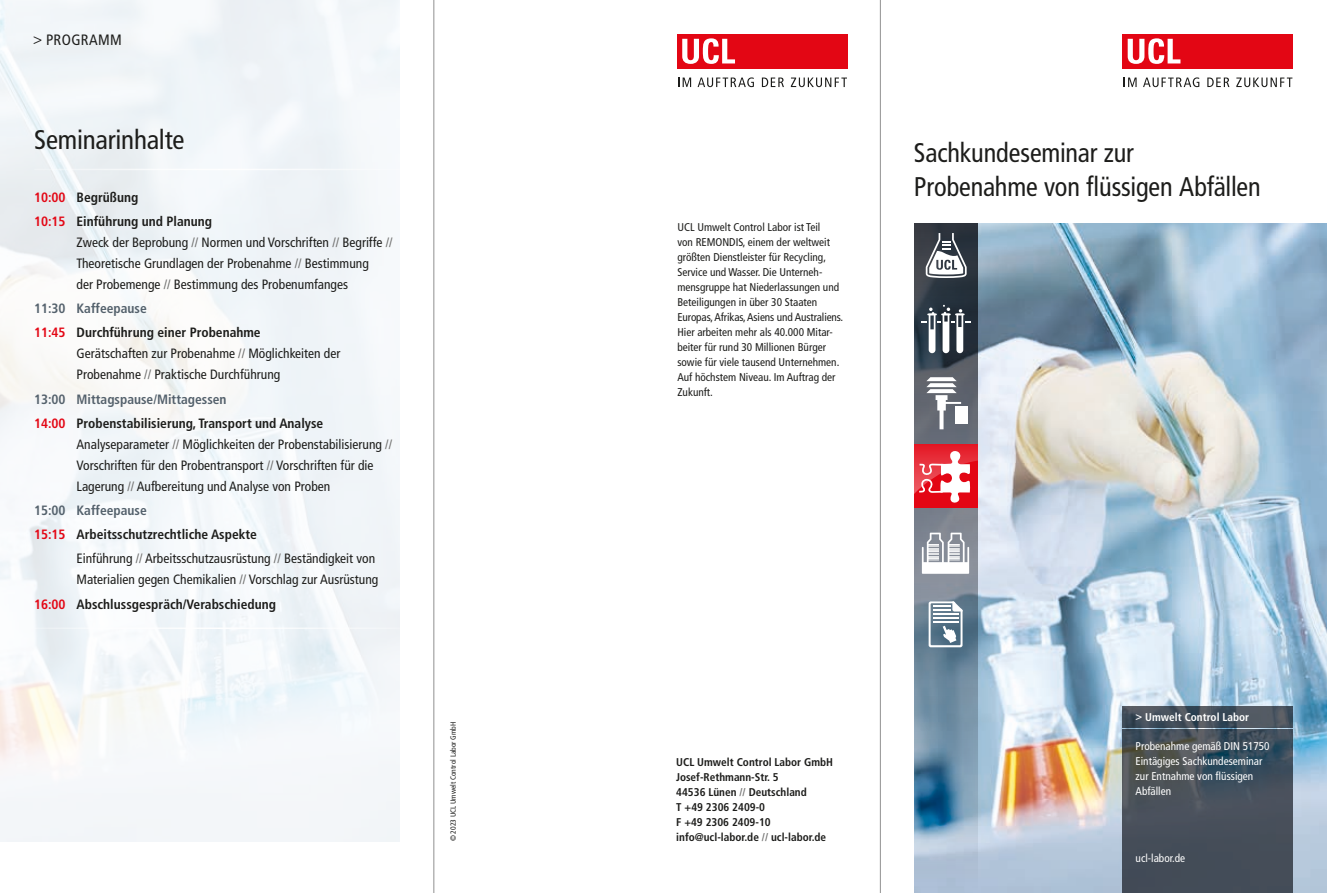
<style>
.page{position:relative;width:1327px;height:893px;background:#fff}
.page>*{position:absolute;margin:0;border:0;box-sizing:border-box;transform-origin:0 0}
.t1{font:condensed 27px/34.5px "Frutiger";letter-spacing:-.01em;color:#1d1d1b}
.t2{font:condensed 15px "Frutiger";letter-spacing:.025em;color:#1d1d1b}
.t3{font:condensed 13.5px/21px "Frutiger";color:#1d1d1b}
.t4{font:700 condensed 13.5px/24.2px "Frutiger";color:#1d1d1b}
.t5{font:700 condensed 13.5px "Frutiger";color:#54616c}
.t6{font:condensed 11.25px/15px "Frutiger";color:#1d1d1b}
.t7{font:700 condensed 11.25px/15px "Frutiger";color:#1d1d1b}
.t8{font:condensed 11.25px/15px "Frutiger";color:#fff}
.t9{font:700 condensed 11.25px "Frutiger";color:#fff}
.t10{font:condensed 7.5px "Frutiger";color:#1d1d1b}
.s1{color:#e30614}
.s2{color:#70706f}
.s3{color:#54616c}
.s4{font-weight:700;color:#e30614}
.s5{font-weight:700}
</style>
<div class="page">
<img style="left:978px;top:223px;width:349px;height:670px">
<svg style="left:1123px;top:730px;width:170px;height:163px;background:#454e59"></svg>
<svg style="left:1123px;top:706px;width:170px;height:21px;background:#47525d"></svg>
<div style="left:1123px;top:34px;width:170px;height:34px;background:#e30614"></div>
<svg style="left:1123px;top:78px;width:13px;height:9px"></svg>
<svg style="left:1143px;top:77px;width:56px;height:10px"></svg>
<svg style="left:1207px;top:78px;width:22px;height:9px"></svg>
<svg style="left:1236px;top:78px;width:56px;height:9px"></svg>
<svg style="left:1127px;top:38px;width:53px;height:26px"></svg>
<div style="left:677px;top:34px;width:170px;height:34px;background:#e30614"></div>
<svg style="left:678px;top:78px;width:13px;height:9px"></svg>
<svg style="left:697px;top:77px;width:57px;height:10px"></svg>
<svg style="left:762px;top:78px;width:22px;height:9px"></svg>
<svg style="left:791px;top:78px;width:56px;height:9px"></svg>
<svg style="left:682px;top:38px;width:53px;height:26px"></svg>
<svg style="left:914px;top:223px;width:64px;height:670px;background:#697e91"></svg>
<svg style="left:925px;top:233px;width:41px;height:45px"></svg>
<svg style="left:921px;top:305px;width:49px;height:48px"></svg>
<svg style="left:922px;top:533px;width:47px;height:41px"></svg>
<svg style="left:928px;top:601px;width:34px;height:46px"></svg>
<div style="left:914px;top:445px;width:64px;height:63px;background:#e30614"></div>
<svg style="left:914px;top:445px;width:64px;height:58px"></svg>
<svg style="left:926px;top:377px;width:35px;height:52px"></svg>
<div style="left:955px;top:406px;width:12px;height:17px;background:#fff"></div>
<hr style="left:433px;top:0;width:1px;height:893px;background:#9d9d9d">
<hr style="left:880px;top:0;width:1px;height:893px;background:#9d9d9d">
<p class="t2" style="left:33px;top:31px;width:90px">&gt; PROGRAMM</p>
<h1 class="t1" style="left:34px;top:122px;width:152px">Seminarinhalte</h1>
<p class="t4" style="left:34px;top:185px;width:180px"><span class="s1">10:00</span> Begrüßung<br><span class="s1">10:15</span> Einführung und Planung</p>
<p class="t3" style="left:77px;top:232px;width:317px">Zweck der Beprobung <span class="s2">//</span> Normen und Vorschriften <span class="s2">//</span> Begriffe <span class="s2">//<br></span>Theoretische Grundlagen der Probenahme <span class="s2">//</span> Bestimmung<br>der Probemenge <span class="s2">//</span> Bestimmung des Probenumfanges</p>
<p class="t4" style="left:34px;top:296px;width:228px"><span class="s3">11:30 Kaffeepause<br></span><span class="s1">11:45</span> Durchführung einer Probenahme</p>
<p class="t3" style="left:77px;top:343px;width:265px">Gerätschaften zur Probenahme <span class="s2">//</span> Möglichkeiten der<br>Probenahme <span class="s2">//</span> Praktische Durchführung</p>
<p class="t4" style="left:34px;top:387px;width:291px"><span class="s3">13:00 Mittagspause/Mittagessen<br></span><span class="s1">14:00</span> Probenstabilisierung, Transport und Analyse</p>
<p class="t3" style="left:77px;top:434px;width:317px">Analyseparameter <span class="s2">//</span> Möglichkeiten der Probenstabilisierung <span class="s2">//<br></span>Vorschriften für den Probentransport <span class="s2">//</span> Vorschriften für die<br>Lagerung <span class="s2">//</span> Aufbereitung und Analyse von Proben</p>
<p class="t5" style="left:34px;top:502px;width:114px">15:00 Kaffeepause</p>
<p class="t4" style="left:34px;top:522px;width:224px"><span class="s1">15:15</span> Arbeitsschutzrechtliche Aspekte</p>
<p class="t3" style="left:77px;top:548px;width:300px">Einführung <span class="s2">//</span> Arbeitsschutzausrüstung <span class="s2">//</span> Beständigkeit von</p>
<p class="t3" style="left:34px;top:568px;width:346px;line-height:24.2px;text-indent:43px">Materialien gegen Chemikalien <span class="s2">//</span> Vorschlag zur Ausrüstung<br><span class="s4">16:00</span> <span class="s5">Abschlussgespräch/Verabschiedung</span></p>
<p class="t10" style="left:449px;top:841px;width:121px;rotate:-90deg">© 2023 UCL Umwelt Control Labor GmbH</p>
<p class="t6" style="left:677px;top:220px;width:167px">UCL Umwelt Control Labor ist Teil<br>von REMONDIS, einem der weltweit größten Dienstleister für Recycling, Service und Wasser. Die Unterneh&shy;mensgruppe hat Niederlassungen und Beteiligungen in über 30 Staaten Europas, Afrikas, Asiens und Australiens.<br>Hier arbeiten mehr als 40.000 Mitar&shy;beiter für rund 30 Millionen Bürger sowie für viele tausend Unternehmen.<br>Auf höchstem Niveau. Im Auftrag der Zukunft.</p>
<h1 class="t1" style="left:914px;top:135px;width:348px">Sachkundeseminar zur<br>Probenahme von flüssigen Abfällen</h1>
<p class="t7" style="left:676px;top:755px;width:158px">UCL Umwelt Control Labor GmbH<br>Josef-Rethmann-Str. 5<br>44536 Lünen <span class="s2">//</span> Deutschland<br>T +49 2306 2409-0<br>F +49 2306 2409-10 info@ucl-labor.de <span class="s2">//</span> ucl-labor.de</p>
<p class="t9" style="left:1135px;top:710px;width:115px">&gt; Umwelt Control Labor</p>
<p class="t8" style="left:1135px;top:739px;width:136px">Probenahme gemäß DIN 51750<br>Eintägiges Sachkundeseminar zur Entnahme von flüssigen<br>Abfällen</p>
<p class="t8" style="left:1135px;top:851px;width:51px">ucl-labor.de</p>
</div>
